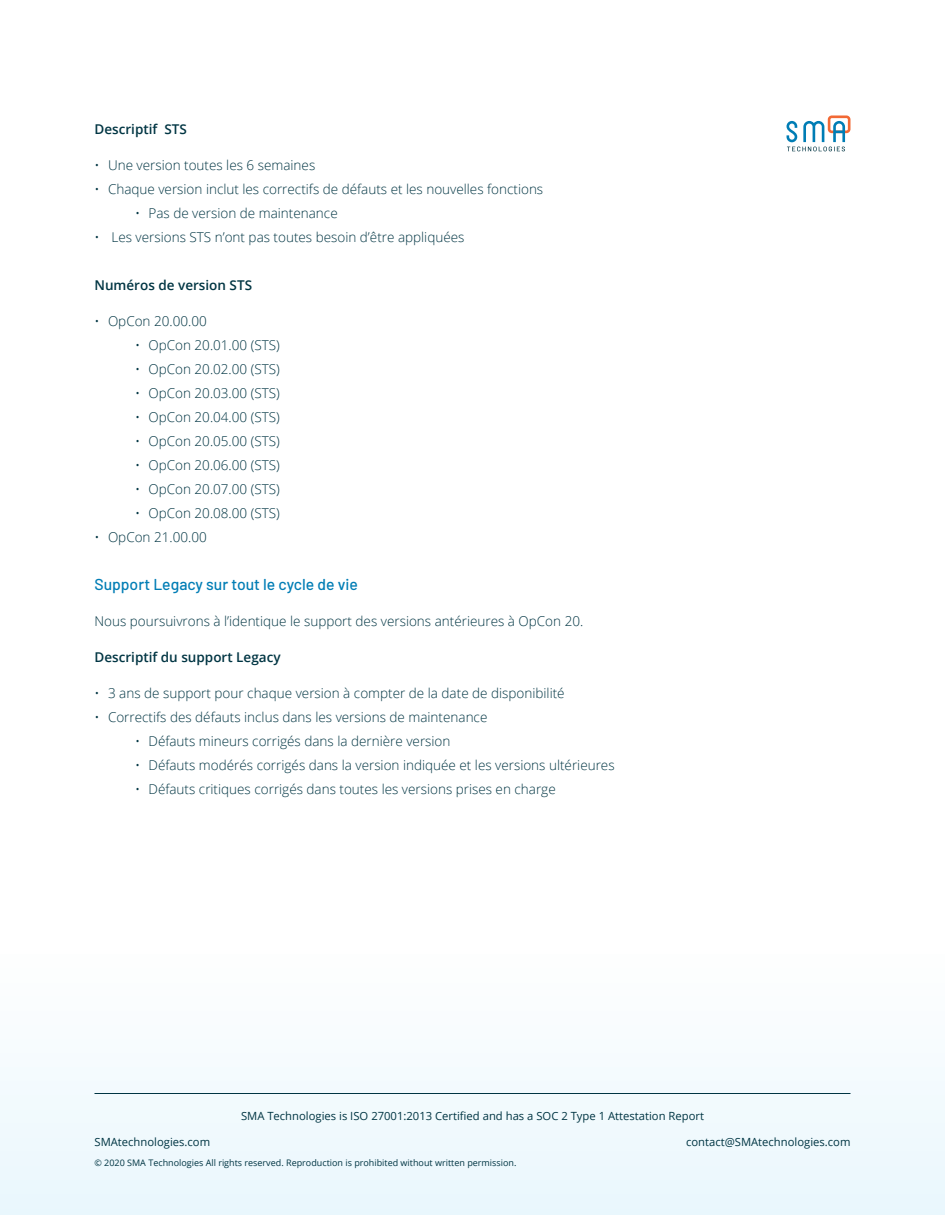
<style>
.page{position:relative;width:945px;height:1215px;background:#fff}
.page>*{position:absolute;margin:0;border:0;box-sizing:border-box;transform-origin:0 0}
.body_text{font:500 15.75px "Barlow";color:#007db5}
.body_text-2{font:300 13.5px "Open Sans";color:#003543}
.body_text-3{font:600 13.5px "Open Sans";color:#003543}
.t1{font:11.25px "Open Sans";color:#003543}
.t2{font:9px "Open Sans";color:#003543}
</style>
<div class="page">
<div style="left:0;top:806px;width:945px;height:409px;background:linear-gradient(to right,#f8fcfe,#f8fcfe)"></div>
<hr style="left:94px;top:1093px;width:756px;height:1px;background:#003543">
<svg style="left:787px;top:115px;width:63px;height:36px"></svg>
<p class="body_text-3" style="left:94px;top:119px;width:94px">Descriptif STS</p>
<p class="body_text-2" style="left:94px;top:155px;width:222px">• Une version toutes les 6 semaines</p>
<p class="body_text-2" style="left:94px;top:179px;width:450px">• Chaque version inclut les correctifs de défauts et les nouvelles fonctions</p>
<p class="body_text-2" style="left:135px;top:203px;width:204px">• Pas de version de maintenance</p>
<p class="body_text-2" style="left:94px;top:227px;width:371px">• Les versions STS n’ont pas toutes besoin d’être appliquées</p>
<p class="body_text-3" style="left:94px;top:275px;width:159px">Numéros de version STS</p>
<p class="body_text-2" style="left:94px;top:311px;width:114px">• OpCon 20.00.00</p>
<p class="body_text-2" style="left:135px;top:335px;width:146px">• OpCon 20.01.00 (STS)</p>
<p class="body_text-2" style="left:135px;top:359px;width:146px">• OpCon 20.02.00 (STS)</p>
<p class="body_text-2" style="left:135px;top:383px;width:146px">• OpCon 20.03.00 (STS)</p>
<p class="body_text-2" style="left:135px;top:407px;width:146px">• OpCon 20.04.00 (STS)</p>
<p class="body_text-2" style="left:135px;top:431px;width:146px">• OpCon 20.05.00 (STS)</p>
<p class="body_text-2" style="left:135px;top:455px;width:146px">• OpCon 20.06.00 (STS)</p>
<p class="body_text-2" style="left:135px;top:479px;width:146px">• OpCon 20.07.00 (STS)</p>
<p class="body_text-2" style="left:135px;top:503px;width:146px">• OpCon 20.08.00 (STS)</p>
<p class="body_text-2" style="left:94px;top:527px;width:114px">• OpCon 21.00.00</p>
<p class="body_text" style="left:94px;top:574px;width:265px">Support Legacy sur tout le cycle de vie</p>
<p class="body_text-2" style="left:94px;top:611px;width:490px">Nous poursuivrons à l’identique le support des versions antérieures à OpCon 20.</p>
<p class="body_text-3" style="left:94px;top:647px;width:188px">Descriptif du support Legacy</p>
<p class="body_text-2" style="left:94px;top:683px;width:472px">• 3 ans de support pour chaque version à compter de la date de disponibilité</p>
<p class="body_text-2" style="left:94px;top:707px;width:394px">• Correctifs des défauts inclus dans les versions de maintenance</p>
<p class="body_text-2" style="left:135px;top:731px;width:317px">• Défauts mineurs corrigés dans la dernière version</p>
<p class="body_text-2" style="left:135px;top:755px;width:481px">• Défauts modérés corrigés dans la version indiquée et les versions ultérieures</p>
<p class="body_text-2" style="left:135px;top:779px;width:422px">• Défauts critiques corrigés dans toutes les versions prises en charge</p>
<p class="t1" style="left:241px;top:1108px;width:464px">SMA Technologies is ISO 27001:2013 Certified and has a SOC 2 Type 1 Attestation Report</p>
<p class="t1" style="left:94px;top:1134px;width:117px">SMAtechnologies.com</p>
<p class="t2" style="left:94px;top:1156px;width:423px">© 2020 SMA Technologies All rights reserved. Reproduction is prohibited without written permission.</p>
<p class="t1" style="left:686px;top:1134px;width:166px">contact@SMAtechnologies.com</p>
</div>
